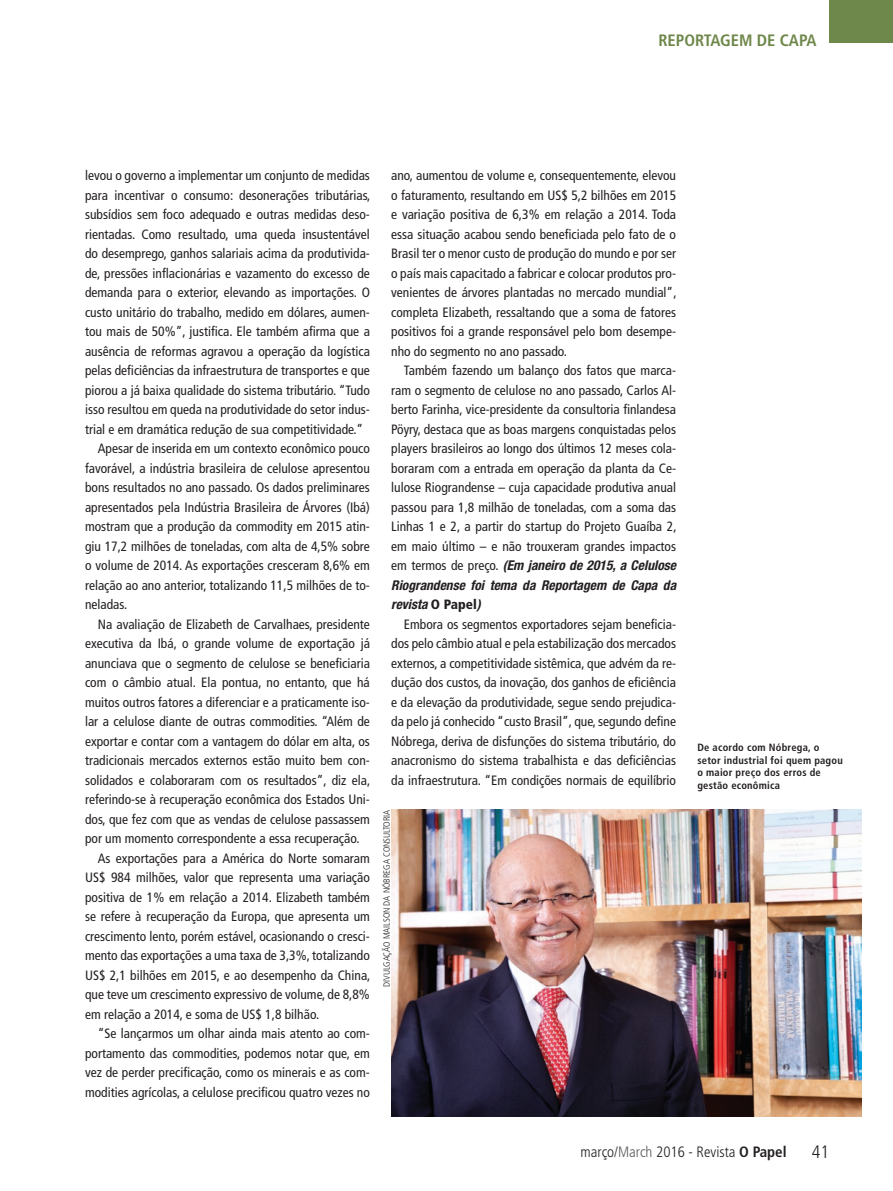
<style>
.page{position:relative;width:893px;height:1191px;background:#fff}
.page>*{position:absolute;margin:0;border:0;box-sizing:border-box;transform-origin:0 0}
.t1{font:300 condensed 18px "Frutiger LT Std";color:#231f20}
.t2{font:700 condensed 16.5px "Frutiger LT Std";color:#6e874a}
.t3{font:300 condensed 15px "Frutiger LT Std";color:#231f20}
.t4{font:condensed 13.5px/19.5px "Frutiger LT Std";color:#231f20;text-align:justify}
.t5{font:italic 700 condensed 13.5px/19.5px "Helvetica Neue LT Std";color:#231f20;text-align:justify}
.t6{font:700 condensed 10.5px/12.6px "Frutiger LT Std";letter-spacing:.02em;color:#231f20}
.t7{font:300 condensed 9px "Frutiger LT Std";color:#231f20}
.s1{font-family:"Frutiger LT Std";font-weight:400;font-style:normal}
.s2{font-family:"Frutiger LT Std";font-weight:900;font-style:normal}
.s3{color:#57585a}
.s4{font-weight:700}
</style>
<div class="page">
<div style="left:829px;top:0;width:64px;height:43px;background:#6e874a"></div>
<img style="left:391px;top:809px;width:471px;height:307px">
<p class="t2" style="left:658px;top:30px;width:160px">REPORTAGEM DE CAPA</p>
<p class="t4" style="left:85px;top:166px;width:286px">levou o governo a implementar um conjunto de medidas</p>
<p class="t4" style="left:85px;top:185px;width:287px">para incentivar o consumo: desonerações tributárias,</p>
<p class="t4" style="left:85px;top:205px;width:286px">subsídios sem foco adequado e outras medidas deso-</p>
<p class="t4" style="left:85px;top:224px;width:286px">rientadas. Como resultado, uma queda insustentável</p>
<p class="t4" style="left:85px;top:244px;width:286px">do desemprego, ganhos salariais acima da produtivida-</p>
<p class="t4" style="left:85px;top:263px;width:286px">de, pressões inflacionárias e vazamento do excesso de</p>
<p class="t4" style="left:85px;top:283px;width:286px">demanda para o exterior, elevando as importações. O</p>
<p class="t4" style="left:85px;top:302px;width:286px">custo unitário do trabalho, medido em dólares, aumen-</p>
<p class="t4" style="left:85px;top:322px;width:286px">tou mais de 50%”, justifica. Ele também afirma que a</p>
<p class="t4" style="left:85px;top:341px;width:286px">ausência de reformas agravou a operação da logística</p>
<p class="t4" style="left:85px;top:361px;width:286px">pelas deficiências da infraestrutura de transportes e que</p>
<p class="t4" style="left:85px;top:380px;width:286px">piorou a já baixa qualidade do sistema tributário. “Tudo</p>
<p class="t4" style="left:85px;top:400px;width:286px">isso resultou em queda na produtividade do setor indus-</p>
<p class="t4" style="left:85px;top:419px;width:280px">trial e em dramática redução de sua competitividade.”</p>
<p class="t4" style="left:98px;top:439px;width:274px">Apesar de inserida em um contexto econômico pouco</p>
<p class="t4" style="left:85px;top:458px;width:286px">favorável, a indústria brasileira de celulose apresentou</p>
<p class="t4" style="left:85px;top:478px;width:286px">bons resultados no ano passado. Os dados preliminares</p>
<p class="t4" style="left:85px;top:497px;width:286px">apresentados pela Indústria Brasileira de Árvores (Ibá)</p>
<p class="t4" style="left:85px;top:517px;width:286px">mostram que a produção da commodity em 2015 atin-</p>
<p class="t4" style="left:85px;top:536px;width:286px">giu 17,2 milhões de toneladas, com alta de 4,5% sobre</p>
<p class="t4" style="left:85px;top:556px;width:286px">o volume de 2014. As exportações cresceram 8,6% em</p>
<p class="t4" style="left:85px;top:575px;width:286px">relação ao ano anterior, totalizando 11,5 milhões de to-</p>
<p class="t4" style="left:85px;top:595px;width:44px">neladas.</p>
<p class="t4" style="left:98px;top:614px;width:274px">Na avaliação de Elizabeth de Carvalhaes, presidente</p>
<p class="t4" style="left:85px;top:634px;width:286px">executiva da Ibá, o grande volume de exportação já</p>
<p class="t4" style="left:85px;top:653px;width:286px">anunciava que o segmento de celulose se beneficiaria</p>
<p class="t4" style="left:85px;top:673px;width:286px">com o câmbio atual. Ela pontua, no entanto, que há</p>
<p class="t4" style="left:85px;top:692px;width:286px">muitos outros fatores a diferenciar e a praticamente iso-</p>
<p class="t4" style="left:85px;top:712px;width:286px">lar a celulose diante de outras commodities. “Além de</p>
<p class="t4" style="left:85px;top:731px;width:286px">exportar e contar com a vantagem do dólar em alta, os</p>
<p class="t4" style="left:85px;top:751px;width:286px">tradicionais mercados externos estão muito bem con-</p>
<p class="t4" style="left:85px;top:770px;width:287px">solidados e colaboraram com os resultados”, diz ela,</p>
<p class="t4" style="left:85px;top:790px;width:286px">referindo-se à recuperação econômica dos Estados Uni-</p>
<p class="t4" style="left:85px;top:809px;width:286px">dos, que fez com que as vendas de celulose passassem</p>
<p class="t4" style="left:85px;top:829px;width:276px">por um momento correspondente a essa recuperação.</p>
<p class="t4" style="left:98px;top:848px;width:274px">As exportações para a América do Norte somaram</p>
<p class="t4" style="left:85px;top:868px;width:286px">US$ 984 milhões, valor que representa uma variação</p>
<p class="t4" style="left:85px;top:887px;width:286px">positiva de 1% em relação a 2014. Elizabeth também</p>
<p class="t4" style="left:85px;top:907px;width:286px">se refere à recuperação da Europa, que apresenta um</p>
<p class="t4" style="left:85px;top:926px;width:286px">crescimento lento, porém estável, ocasionando o cresci-</p>
<p class="t4" style="left:85px;top:946px;width:286px">mento das exportações a uma taxa de 3,3%, totalizando</p>
<p class="t4" style="left:85px;top:965px;width:287px">US$ 2,1 bilhões em 2015, e ao desempenho da China,</p>
<p class="t4" style="left:85px;top:985px;width:286px">que teve um crescimento expressivo de volume, de 8,8%</p>
<p class="t4" style="left:85px;top:1004px;width:236px">em relação a 2014, e soma de US$ 1,8 bilhão.</p>
<p class="t4" style="left:98px;top:1024px;width:274px">“Se lançarmos um olhar ainda mais atento ao com-</p>
<p class="t4" style="left:85px;top:1043px;width:286px">portamento das commodities, podemos notar que, em</p>
<p class="t4" style="left:85px;top:1063px;width:286px">vez de perder precificação, como os minerais e as com-</p>
<p class="t4" style="left:85px;top:1082px;width:286px">modities agrícolas, a celulose precificou quatro vezes no</p>
<p class="t4" style="left:391px;top:166px;width:287px">ano, aumentou de volume e, consequentemente, elevou o faturamento, resultando em US$ 5,2 bilhões em 2015 e variação positiva de 6,3% em relação a 2014. Toda essa situação acabou sendo beneficiada pelo fato de o Brasil ter o menor custo de produção do mundo e por ser o país mais capacitado a fabricar e colocar produtos pro&shy;venientes de árvores plantadas no mercado mundial”, completa Elizabeth, ressaltando que a soma de fatores positivos foi a grande responsável pelo bom desempe&shy;nho do segmento no ano passado.</p>
<p class="t4" style="left:391px;top:361px;width:287px;text-indent:13px">Também fazendo um balanço dos fatos que marca&shy;ram o segmento de celulose no ano passado, Carlos Al&shy;berto Farinha, vice-presidente da consultoria finlandesa Pöyry, destaca que as boas margens conquistadas pelos players brasileiros ao longo dos últimos 12 meses cola&shy;boraram com a entrada em operação da planta da Ce&shy;lulose Riograndense – cuja capacidade produtiva anual passou para 1,8 milhão de toneladas, com a soma das Linhas 1 e 2, a partir do startup do Projeto Guaíba 2, em maio último – e não trouxeram grandes impactos</p>
<p class="t5" style="left:391px;top:556px;width:286px"><span class="s1">em termos de preço.</span> (Em janeiro de 2015, a Celulose Riograndense foi tema da Reportagem de Capa da revista <span class="s2">O Papel</span>)</p>
<p class="t4" style="left:391px;top:614px;width:286px;text-indent:13px">Embora os segmentos exportadores sejam beneficia&shy;dos pelo câmbio atual e pela estabilização dos mercados externos, a competitividade sistêmica, que advém da re&shy;dução dos custos, da inovação, dos ganhos de eficiência e da elevação da produtividade, segue sendo prejudica&shy;da pelo já conhecido “custo Brasil”, que, segundo define Nóbrega, deriva de disfunções do sistema tributário, do anacronismo do sistema trabalhista e das deficiências da infraestrutura. “Em condições normais de equilíbrio</p>
<p class="t7" style="left:382px;top:987px;width:179px;rotate:-90deg">DIVULGAÇÃO MAILSON DA NÓBREGA CONSULTORIA</p>
<p class="t6" style="left:697px;top:741px;width:147px">De acordo com Nóbrega, o setor industrial foi quem pagou o maior preço dos erros de gestão econômica</p>
<p class="t3" style="left:581px;top:1142px;width:208px">março/<span class="s3">March</span> 2016 - Revista <span class="s4">O Papel</span></p>
<h1 class="t1" style="left:812px;top:1141px;width:19px">41</h1>
</div>
